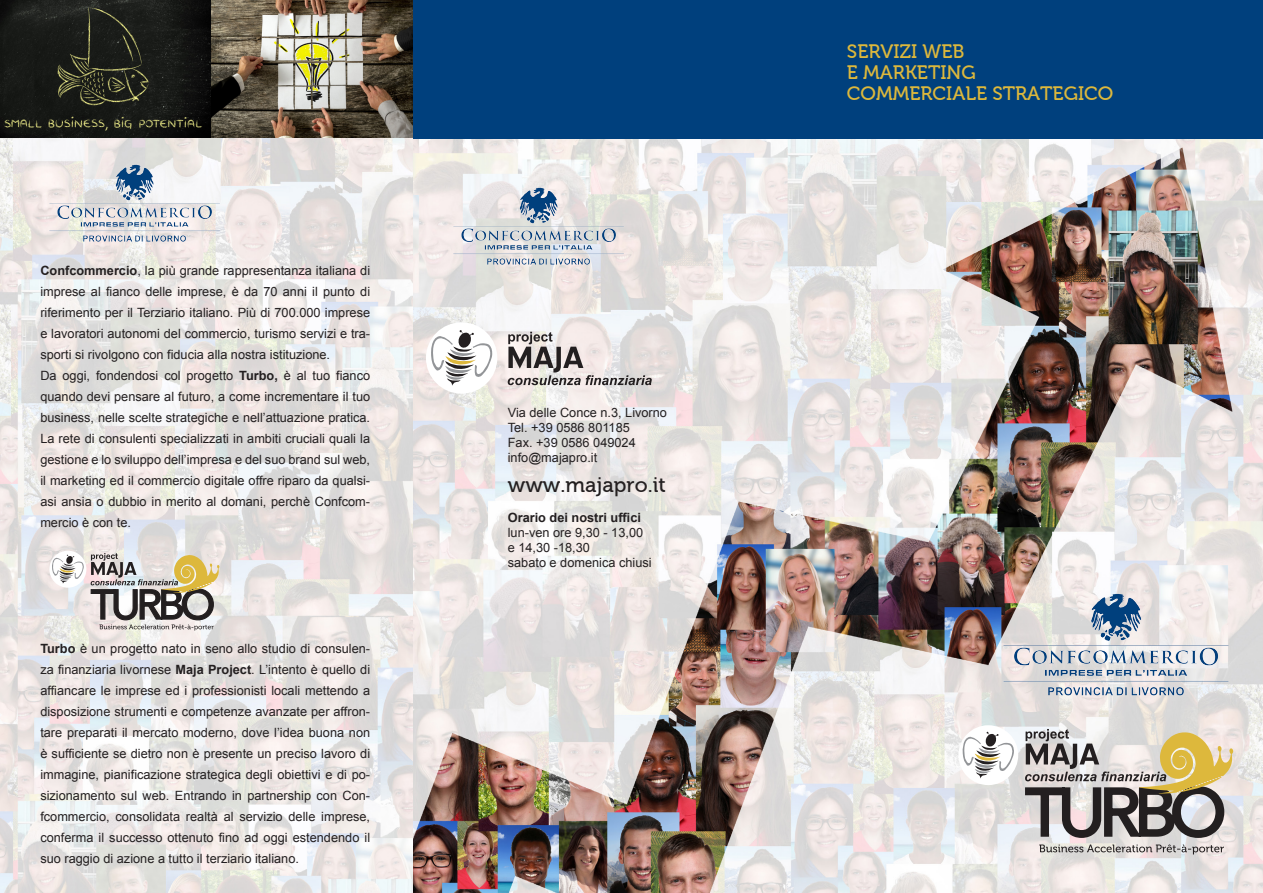
<style>
.page{position:relative;width:1263px;height:893px;background:#fff}
.page>*{position:absolute;margin:0;border:0;box-sizing:border-box;transform-origin:0 0}
.t1{font:21px "Museo 500";color:#231f20}
.t2{font:19.5px "Museo 500";color:#ddb83c}
.t3{font:12.75px/21px "Arial";color:#231f20;text-align:justify}
.t4{font:700 12.75px "Arial";color:#231f20}
.s1{font-weight:700}
</style>
<div class="page">
<img style="left:0;top:137px;width:1263px;height:756px">
<svg style="left:508px;top:332px;width:144px;height:53px;background:#c2bcbb"></svg>
<div style="left:426px;top:322px;width:71px;height:72px;background:#fff;border-radius:50%"></div>
<svg style="left:430px;top:330px;width:63px;height:56px"></svg>
<svg style="left:90px;top:553px;width:130px;height:78px;background:#b6afa2"></svg>
<div style="left:49px;top:551px;width:37px;height:37px;background:#fff;border-radius:50%"></div>
<svg style="left:52px;top:555px;width:32px;height:29px"></svg>
<img style="left:40px;top:156px;width:189px;height:95px">
<svg style="left:1024px;top:729px;width:210px;height:125px;background:#b6aea1"></svg>
<div style="left:958px;top:725px;width:60px;height:60px;background:#fff;border-radius:50%"></div>
<svg style="left:962px;top:732px;width:53px;height:46px"></svg>
<img style="left:991px;top:581px;width:251px;height:126px">
<img style="left:210px;top:0;width:204px;height:137px">
<img style="left:0;top:0;width:210px;height:137px">
<div style="left:414px;top:0;width:849px;height:138px;background:#00407d"></div>
<img style="left:444px;top:179px;width:190px;height:95px">
<p class="t3" style="left:40px;top:260px;width:331px"><span class="s1">Confcommercio</span>, la più grande rappresentanza italiana di imprese al fianco delle imprese, è da 70 anni il punto di riferimento per il Terziario italiano. Più di 700.000 imprese e lavoratori autonomi del commercio, turismo servizi e tra&shy;sporti si rivolgono con fiducia alla nostra istituzione.</p>
<p class="t3" style="left:40px;top:365px;width:331px">Da oggi, fondendosi col progetto <span class="s1">Turbo,</span> è al tuo fianco quando devi pensare al futuro, a come incrementare il tuo business, nelle scelte strategiche e nell’attuazione pratica.<br>La rete di consulenti specializzati in ambiti cruciali quali la gestione e lo sviluppo dell’impresa e del suo brand sul web, il marketing ed il commercio digitale offre riparo da qualsi&shy;asi ansia o dubbio in merito al domani, perchè Confcom&shy;mercio è con te.</p>
<p class="t3" style="left:40px;top:638px;width:331px"><span class="s1">Turbo</span> è un progetto nato in seno allo studio di consulen&shy;za finanziaria livornese <span class="s1">Maja Project</span>. L’intento è quello di affiancare le imprese ed i professionisti locali mettendo a disposizione strumenti e competenze avanzate per affron&shy;tare preparati il mercato moderno, dove l’idea buona non è sufficiente se dietro non è presente un preciso lavoro di immagine, pianificazione strategica degli obiettivi e di po&shy;sizionamento sul web. Entrando in partnership con Con&shy;fcommercio, consolidata realtà al servizio delle imprese, conferma il successo ottenuto fino ad oggi estendendo il suo raggio di azione a tutto il terziario italiano.</p>
<p class="t3" style="left:508px;top:402px;width:161px">Via delle Conce n.3, Livorno</p>
<p class="t3" style="left:508px;top:417px;width:124px">Tel. +39 0586 801185</p>
<p class="t3" style="left:508px;top:432px;width:129px">Fax. +39 0586 049024</p>
<p class="t3" style="left:508px;top:447px;width:91px">info@majapro.it</p>
<p class="t1" style="left:508px;top:473px;width:160px">www.majapro.it</p>
<p class="t4" style="left:508px;top:509px;width:135px">Orario dei nostri uffici</p>
<p class="t3" style="left:508px;top:522px;width:137px">lun-ven ore 9,30 - 13,00</p>
<p class="t3" style="left:508px;top:537px;width:84px">e 14,30 -18,30</p>
<p class="t3" style="left:508px;top:552px;width:145px">sabato e domenica chiusi</p>
<p class="t2" style="left:847px;top:41px;width:119px">SERVIZI WEB</p>
<p class="t2" style="left:847px;top:62px;width:130px">E MARKETING</p>
<p class="t2" style="left:847px;top:83px;width:268px">COMMERCIALE STRATEGICO</p>
</div>
